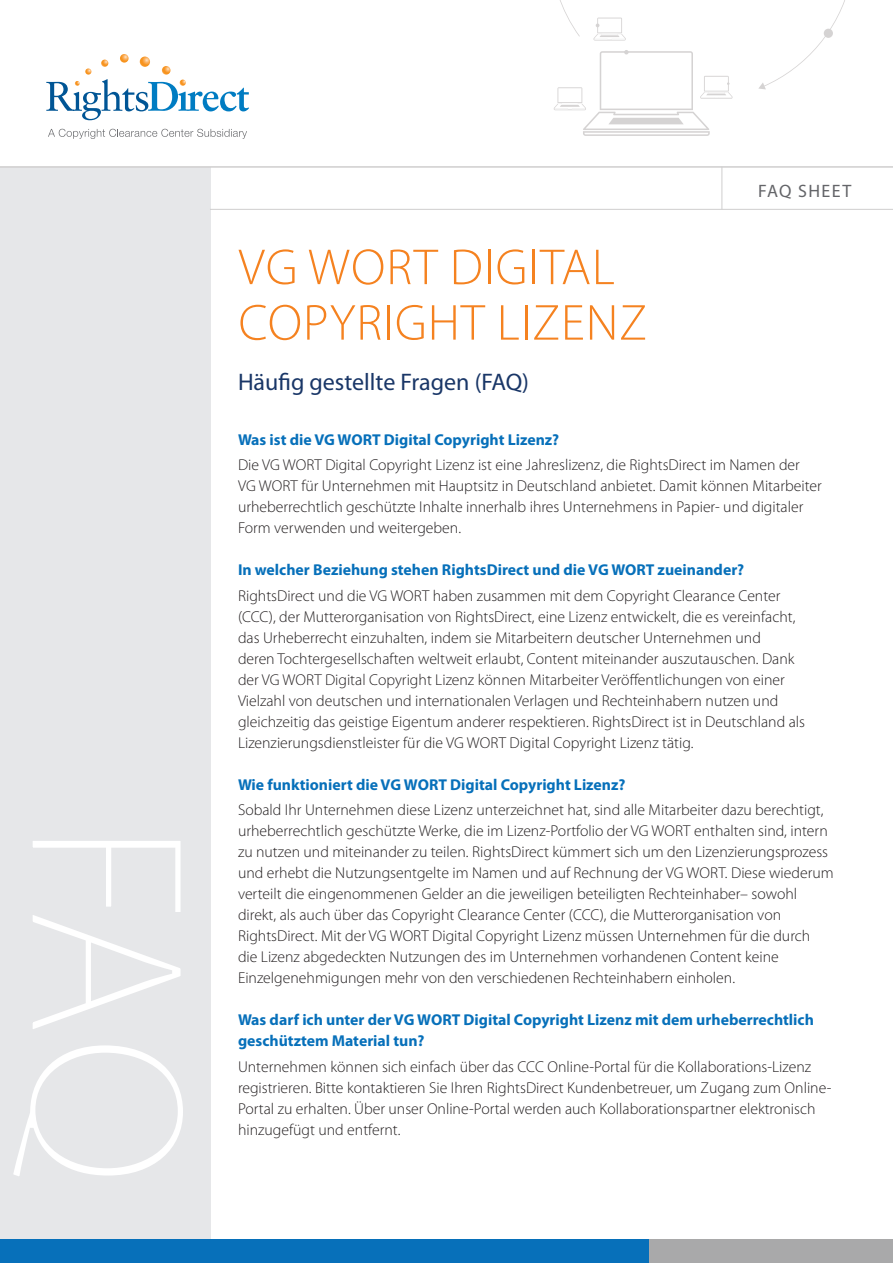
<style>
.page{position:relative;width:893px;height:1263px;background:#fff}
.page>*{position:absolute;margin:0;border:0;box-sizing:border-box;transform-origin:0 0}
.t1{font:300 51px/55.5px "Myriad Pro";letter-spacing:.02em;color:#f58220}
.SubTitle{font:24px "Myriad Pro";color:#193667}
.t2{font:18px "Myriad Pro";letter-spacing:.08em;color:#646569}
.basic_body{font:300 15.75px/21px "Myriad Pro";color:#231f20}
.small_subhead{font:700 15.75px/21px "Myriad Pro";color:#0770ba}
</style>
<div class="page">
<div style="left:649px;top:1239px;width:244px;height:24px;background:#a9a9aa"></div>
<div style="left:0;top:167px;width:211px;height:1091px;background:#e6e7e9"></div>
<hr style="left:210px;top:209px;width:683px;height:1px;background:#cfcece">
<hr style="left:721px;top:167px;width:1px;height:42px;background:#cfcece">
<div style="left:0;top:1239px;width:649px;height:24px;background:#0770ba"></div>
<svg style="left:46px;top:54px;width:203px;height:66px"></svg>
<svg style="left:48px;top:129px;width:199px;height:10px"></svg>
<hr style="left:0;top:166px;width:893px;height:2px;background:#cfcece">
<svg style="left:560px;top:0;width:20px;height:37px"></svg>
<svg style="left:758px;top:0;width:87px;height:89px"></svg>
<div style="left:824px;top:29px;width:9px;height:9px;background:#d5d3d3;border-radius:50%"></div>
<svg style="left:593px;top:18px;width:33px;height:23px"></svg>
<svg style="left:554px;top:50px;width:178px;height:86px"></svg>
<svg style="left:13px;top:841px;width:170px;height:335px"></svg>
<p class="t2" style="left:758px;top:182px;width:95px">FAQ SHEET</p>
<p class="t1" style="left:238px;top:239px;width:410px">VG WORT DIGITAL<br>COPYRIGHT LIZENZ</p>
<p class="SubTitle" style="left:238px;top:369px;width:292px">Häufig gestellte Fragen (FAQ)</p>
<p class="small_subhead" style="left:238px;top:429px;width:323px">Was ist die VG WORT Digital Copyright Lizenz?</p>
<p class="basic_body" style="left:238px;top:454px;width:585px">Die VG WORT Digital Copyright Lizenz ist eine Jahreslizenz, die RightsDirect im Namen der<br>VG WORT für Unternehmen mit Hauptsitz in Deutschland anbietet. Damit können Mitarbeiter urheberrechtlich geschützte Inhalte innerhalb ihres Unternehmens in Papier- und digitaler Form verwenden und weitergeben.</p>
<p class="small_subhead" style="left:238px;top:560px;width:508px">In welcher Beziehung stehen RightsDirect und die VG WORT zueinander?</p>
<p class="basic_body" style="left:238px;top:585px;width:568px">RightsDirect und die VG WORT haben zusammen mit dem Copyright Clearance Center (CCC), der Mutterorganisation von RightsDirect, eine Lizenz entwickelt, die es vereinfacht, das Urheberrecht einzuhalten, indem sie Mitarbeitern deutscher Unternehmen und<br>deren Tochtergesellschaften weltweit erlaubt, Content miteinander auszutauschen. Dank der VG WORT Digital Copyright Lizenz können Mitarbeiter Veröffentlichungen von einer Vielzahl von deutschen und internationalen Verlagen und Rechteinhabern nutzen und gleichzeitig das geistige Eigentum anderer respektieren. RightsDirect ist in Deutschland als Lizenzierungsdienstleister für die VG WORT Digital Copyright Lizenz tätig.</p>
<p class="small_subhead" style="left:238px;top:774px;width:389px">Wie funktioniert die VG WORT Digital Copyright Lizenz?</p>
<p class="basic_body" style="left:238px;top:799px;width:597px">Sobald Ihr Unternehmen diese Lizenz unterzeichnet hat, sind alle Mitarbeiter dazu berechtigt, urheberrechtlich geschützte Werke, die im Lizenz-Portfolio der VG WORT enthalten sind, intern zu nutzen und miteinander zu teilen. RightsDirect kümmert sich um den Lizenzierungsprozess und erhebt die Nutzungsentgelte im Namen und auf Rechnung der VG WORT. Diese wiederum verteilt die eingenommenen Gelder an die jeweiligen beteiligten Rechteinhaber– sowohl direkt, als auch über das Copyright Clearance Center (CCC), die Mutterorganisation von RightsDirect. Mit der VG WORT Digital Copyright Lizenz müssen Unternehmen für die durch die Lizenz abgedeckten Nutzungen des im Unternehmen vorhandenen Content keine Einzelgenehmigungen mehr von den verschiedenen Rechteinhabern einholen.</p>
<p class="small_subhead" style="left:238px;top:1010px;width:577px">Was darf ich unter der VG WORT Digital Copyright Lizenz mit dem urheberrechtlich geschütztem Material tun?</p>
<p class="basic_body" style="left:238px;top:1056px;width:595px">Unternehmen können sich einfach über das CCC Online-Portal für die Kollaborations-Lizenz registrieren. Bitte kontaktieren Sie Ihren RightsDirect Kundenbetreuer, um Zugang zum Online-Portal zu erhalten. Über unser Online-Portal werden auch Kollaborationspartner elektronisch hinzugefügt und entfernt.</p>
</div>
